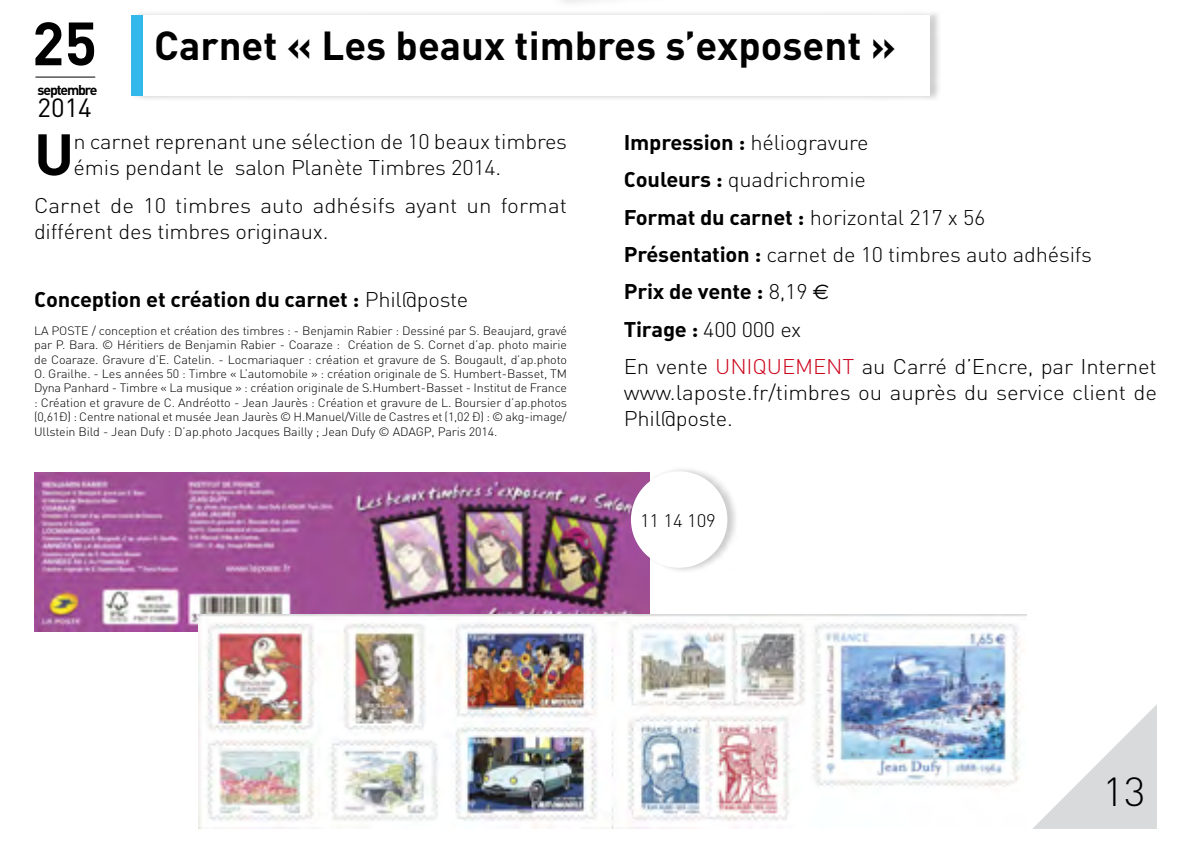
<style>
.page{position:relative;width:1191px;height:863px;background:#fff}
.page>*{position:absolute;margin:0;border:0;box-sizing:border-box;transform-origin:0 0}
.t1{font:700 60px "DIN";color:#000}
.t2{font:700 57.6px "DIN";color:#000;scale:1.04 1}
.t3{font:700 40px "DIN";color:#000}
.t4{font:300 40px "DIN";color:#000;scale:1.04 1}
.t5{font:26px "DIN";color:#000}
.t6{font:300 21px/37.4px "DIN";letter-spacing:-.01em;color:#000;scale:1.04 1}
.t7{font:300 21px/26px "DIN";letter-spacing:-.01em;color:#000;scale:1.07 1}
.t8{font:300 21px/26px "DIN";letter-spacing:-.01em;color:#000;scale:1.06 1}
.t9{font:21px "DIN Bold Alternate";letter-spacing:-.01em;color:#000;scale:1.04 1}
.t10{font:300 18px "DIN";letter-spacing:-.01em;color:#000;scale:1.04 1}
.t11{font:700 14px "DIN";letter-spacing:-.08em;color:#000}
.t12{font:300 12px/14.4px "DIN";letter-spacing:-.01em;color:#000;text-align:justify;scale:1.04 1}
.s1{font-family:"DIN";font-weight:300}
.s2{font-family:"DIN Bold Alternate";font-weight:400}
.s3{font-family:"Euro Sans"}
.s4{color:#cd071e}
</style>
<div class="page">
<svg style="left:1033px;top:704px;width:124px;height:124px"></svg>
<hr style="left:35px;top:77px;width:60px;height:1px;background:#000">
<div style="left:132px;top:10px;width:808px;height:90px;background:#000;opacity:.2"></div>
<div style="left:132px;top:15px;width:798px;height:81px;background:#fff"></div>
<div style="left:132px;top:15px;width:11px;height:81px;background:#33b8ec"></div>
<img style="left:34px;top:472px;width:615px;height:159px">
<div style="left:631px;top:466px;width:106px;height:106px;background:#000;opacity:.2"></div>
<div style="left:631px;top:471px;width:96px;height:96px;background:#fff;border-radius:50%"></div>
<img style="left:198px;top:614px;width:828px;height:214px">
<h1 class="t1" style="left:32px;top:4px;width:67px">25</h1>
<p class="t11" style="left:38px;top:81px;width:61px">septembre</p>
<h3 class="t5" style="left:38px;top:91px;width:56px">2014</h3>
<h3 class="t3" style="left:154px;top:19px;width:743px">Carnet « Les beaux timbres s’exposent »</h3>
<h2 class="t2" style="left:34px;top:117px;width:40px">U</h2>
<h3 class="t6" style="left:74px;top:128px;width:476px;line-height:26px">n carnet reprenant une sélection de 10 beaux timbres émis pendant le salon Planète Timbres 2014.</h3>
<h3 class="t7" style="left:34px;top:192px;width:499px">Carnet de 10 timbres auto adhésifs ayant un format différent des timbres originaux.</h3>
<h3 class="t9" style="left:34px;top:286px;width:419px">Conception et création du carnet : <span class="s1">Phil@poste</span></h3>
<p class="t12" style="left:34px;top:323px;width:514px">LA POSTE / conception et création des timbres : - Benjamin Rabier : Dessiné par S. Beaujard, gravé par P. Bara. © Héritiers de Benjamin Rabier - Coaraze : Création de S. Cornet d’ap. photo mairie de Coaraze. Gravure d’E. Catelin. - Locmariaquer : création et gravure de S. Bougault, d’ap.photo O. Grailhe. - Les années 50 : Timbre « L’automobile » : création originale de S. Humbert-Basset, TM Dyna Panhard - Timbre « La musique » : création originale de S.Humbert-Basset - Institut de France : Création et gravure de C. Andréotto - Jean Jaurès : Création et gravure de L. Boursier d’ap.photos (0,61€) : Centre national et musée Jean Jaurès © H.Manuel/Ville de Castres et (1,02 €) : © akg-image/ Ullstein Bild - Jean Dufy : D’ap.photo Jacques Bailly ; Jean Dufy © ADAGP, Paris 2014.</p>
<h3 class="t6" style="left:624px;top:123px;width:452px"><span class="s2">Impression :</span> héliogravure<br><span class="s2">Couleurs :</span> quadrichromie<br><span class="s2">Format du carnet :</span> horizontal 217 x 56<br><span class="s2">Présentation :</span> carnet de 10 timbres auto adhésifs</h3>
<h3 class="t9" style="left:624px;top:278px;width:199px">Prix de vente : <span class="s1">8,19</span> <span class="s3">€</span></h3>
<h3 class="t6" style="left:624px;top:310px;width:514px"><span class="s2">Tirage :</span> 400 000 ex<br>En vente <span class="s4">UNIQUEMENT</span> au Carré d’Encre, par Internet</h3>
<h3 class="t8" style="left:624px;top:379px;width:505px">www.laposte.fr/timbres ou auprès du service client de<br>Phil@poste.</h3>
<h3 class="t10" style="left:640px;top:509px;width:74px">11 14 109</h3>
<h3 class="t4" style="left:1102px;top:766px;width:43px">13</h3>
</div>
